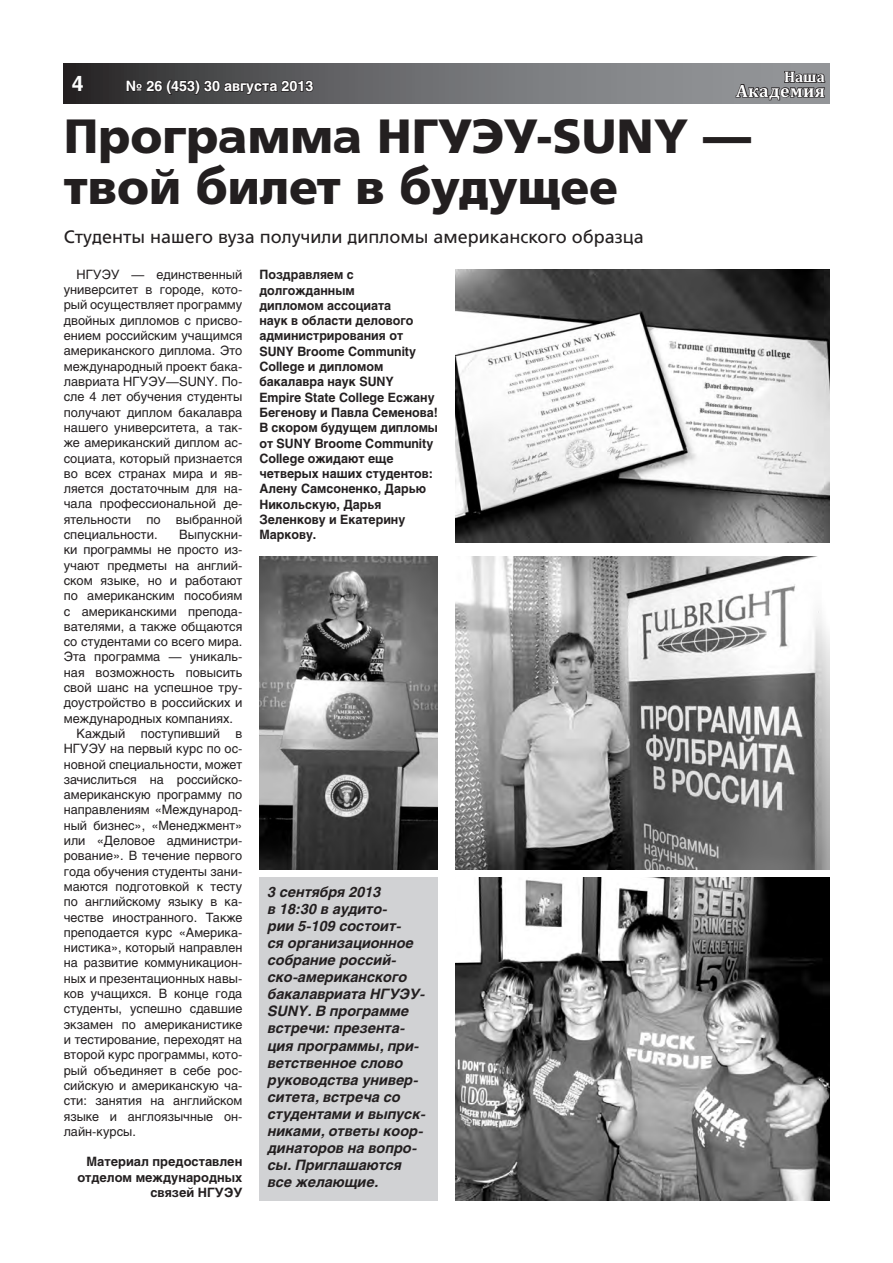
<style>
.page{position:relative;width:893px;height:1263px;background:#fff}
.page>*{position:absolute;margin:0;border:0;box-sizing:border-box;transform-origin:0 0}
.t1{font:700 48px/51px "AG Foreigner";color:#231f20}
.t2{font:700 21px "Helios";color:#fff}
.t3{font:18px "AG Foreigner";color:#231f20}
.t4{font:700 17.85px "Cambria";letter-spacing:.02em;color:#fff}
.t5{font:700 15.3px "Cambria";color:#fff}
.t6{font:italic 700 14.25px/17.1px "Helios";color:#231f20}
.t7{font:700 14.25px "Helios";color:#fff}
.t8{font:12.75px/15.3px "Helios";color:#231f20;text-align:justify}
.t9{font:700 12.75px/15.3px "Helios";color:#231f20;text-align:right}
</style>
<div class="page">
<svg style="left:64px;top:64px;width:765px;height:39px;background:#6b6c6f"></svg>
<svg style="left:734px;top:70px;width:92px;height:31px;background:#6b6b6d"></svg>
<svg style="left:125px;top:78px;width:189px;height:22px;background:#3d3c3d"></svg>
<img style="left:455px;top:877px;width:374px;height:323px">
<img style="left:259px;top:556px;width:179px;height:314px">
<img style="left:455px;top:556px;width:374px;height:314px">
<img style="left:455px;top:269px;width:374px;height:273px">
<div style="left:259px;top:877px;width:179px;height:323px;background:#d1d2d4"></div>
<h2 class="t2" style="left:72px;top:71px;width:13px">4</h2>
<p class="t7" style="left:126px;top:78px;width:189px">№ 26 (453) 30 августа 2013</p>
<p class="t5" style="left:784px;top:66px;width:42px">Наша</p>
<h3 class="t4" style="left:736px;top:78px;width:90px">Академия</h3>
<h1 class="t1" style="left:64px;top:111px;width:689px">Программа НГУЭУ-SUNY — твой билет в будущее</h1>
<h3 class="t3" style="left:64px;top:226px;width:582px">Студенты нашего вуза получили дипломы американского образца</h3>
<p class="t8" style="left:64px;top:267px;width:180px;text-indent:13px">НГУЭУ — единственный университет в городе, кото&shy;рый осуществляет программу двойных дипломов с присво&shy;ением российским учащимся американского диплома. Это международный проект бака&shy;лавриата НГУЭУ—SUNY. По&shy;сле 4 лет обучения студенты получают диплом бакалавра нашего университета, а так&shy;же американский диплом ас&shy;социата, который признается во всех странах мира и яв&shy;ляется достаточным для на&shy;чала профессиональной де&shy;ятельности по выбранной специальности.</p>
<p class="t8" style="left:179px;top:527px;width:65px">Выпускни-</p>
<p class="t8" style="left:64px;top:542px;width:180px">ки программы не просто из-</p>
<p class="t8" style="left:64px;top:557px;width:180px">учают предметы на англий-</p>
<p class="t8" style="left:64px;top:573px;width:180px">ском языке, но и работают</p>
<p class="t8" style="left:64px;top:588px;width:180px">по американским пособиям</p>
<p class="t8" style="left:64px;top:603px;width:180px">с американскими препода-</p>
<p class="t8" style="left:64px;top:618px;width:180px">вателями, а также общаются</p>
<p class="t8" style="left:64px;top:634px;width:180px">со студентами со всего мира.</p>
<p class="t8" style="left:64px;top:649px;width:180px">Эта программа — уникаль-</p>
<p class="t8" style="left:64px;top:664px;width:180px">ная возможность повысить</p>
<p class="t8" style="left:64px;top:680px;width:180px">свой шанс на успешное тру-</p>
<p class="t8" style="left:64px;top:695px;width:180px">доустройство в российских и</p>
<p class="t8" style="left:64px;top:710px;width:171px">международных компаниях.</p>
<p class="t8" style="left:77px;top:726px;width:167px">Каждый поступивший в</p>
<p class="t8" style="left:64px;top:741px;width:180px">НГУЭУ на первый курс по ос-</p>
<p class="t8" style="left:64px;top:756px;width:180px">новной специальности, может</p>
<p class="t8" style="left:64px;top:771px;width:180px">зачислиться на российско-</p>
<p class="t8" style="left:64px;top:787px;width:180px">американскую программу по</p>
<p class="t8" style="left:64px;top:802px;width:180px">направлениям «Международ-</p>
<p class="t8" style="left:64px;top:817px;width:180px">ный бизнес», «Менеджмент»</p>
<p class="t8" style="left:64px;top:833px;width:180px">или «Деловое администри-</p>
<p class="t8" style="left:64px;top:848px;width:180px">рование». В течение первого</p>
<p class="t8" style="left:64px;top:863px;width:180px">года обучения студенты зани-</p>
<p class="t8" style="left:64px;top:879px;width:180px">маются подготовкой к тесту</p>
<p class="t8" style="left:64px;top:894px;width:180px">по английскому языку в ка-</p>
<p class="t8" style="left:64px;top:909px;width:180px">честве иностранного. Также</p>
<p class="t8" style="left:64px;top:924px;width:180px">преподается курс «Америка-</p>
<p class="t8" style="left:64px;top:940px;width:180px">нистика», который направлен</p>
<p class="t8" style="left:64px;top:955px;width:180px">на развитие коммуникацион-</p>
<p class="t8" style="left:64px;top:970px;width:180px">ных и презентационных навы-</p>
<p class="t8" style="left:64px;top:986px;width:180px">ков учащихся. В конце года</p>
<p class="t8" style="left:64px;top:1001px;width:180px">студенты, успешно сдавшие</p>
<p class="t8" style="left:64px;top:1016px;width:180px">экзамен по американистике</p>
<p class="t8" style="left:64px;top:1032px;width:180px">и тестирование, переходят на</p>
<p class="t8" style="left:64px;top:1047px;width:180px">второй курс программы, кото-</p>
<p class="t8" style="left:64px;top:1062px;width:180px">рый объединяет в себе рос-</p>
<p class="t8" style="left:64px;top:1077px;width:180px">сийскую и американскую ча-</p>
<p class="t8" style="left:64px;top:1093px;width:180px">сти: занятия на английском</p>
<p class="t8" style="left:64px;top:1108px;width:180px">языке и англоязычные он-</p>
<p class="t8" style="left:64px;top:1123px;width:74px">лайн-курсы.</p>
<p class="t9" style="left:77px;top:1154px;width:166px">Материал предоставлен отделом международных связей НГУЭУ</p>
<p class="t9" style="left:259px;top:267px;width:180px;text-align:left">Поздравляем с долгожданным<br>дипломом ассоциата<br>наук в области делового администрирования от<br>SUNY Broome Community<br>College и дипломом бакалавра наук SUNY<br>Empire State College Есжану<br>Бегенову и Павла Семенова!<br>В скором будущем дипломы от SUNY Broome Community<br>College ожидают еще четверых наших студентов:<br>Алену Самсоненко, Дарью<br>Никольскую, Дарья<br>Зеленкову и Екатерину<br>Маркову.</p>
<p class="t6" style="left:268px;top:883px;width:159px">3 сентября 2013<br>в 18:30 в аудито-<br>рии 5-109 состоит-<br>ся организационное собрание россий&shy;ско-американского бакалавриата НГУЭУ-<br>SUNY. В программе встречи: презента&shy;ция программы, при&shy;ветственное слово руководства универ&shy;ситета, встреча со студентами и выпуск&shy;никами, ответы коор&shy;динаторов на вопро&shy;сы. Приглашаются все желающие.</p>
</div>
